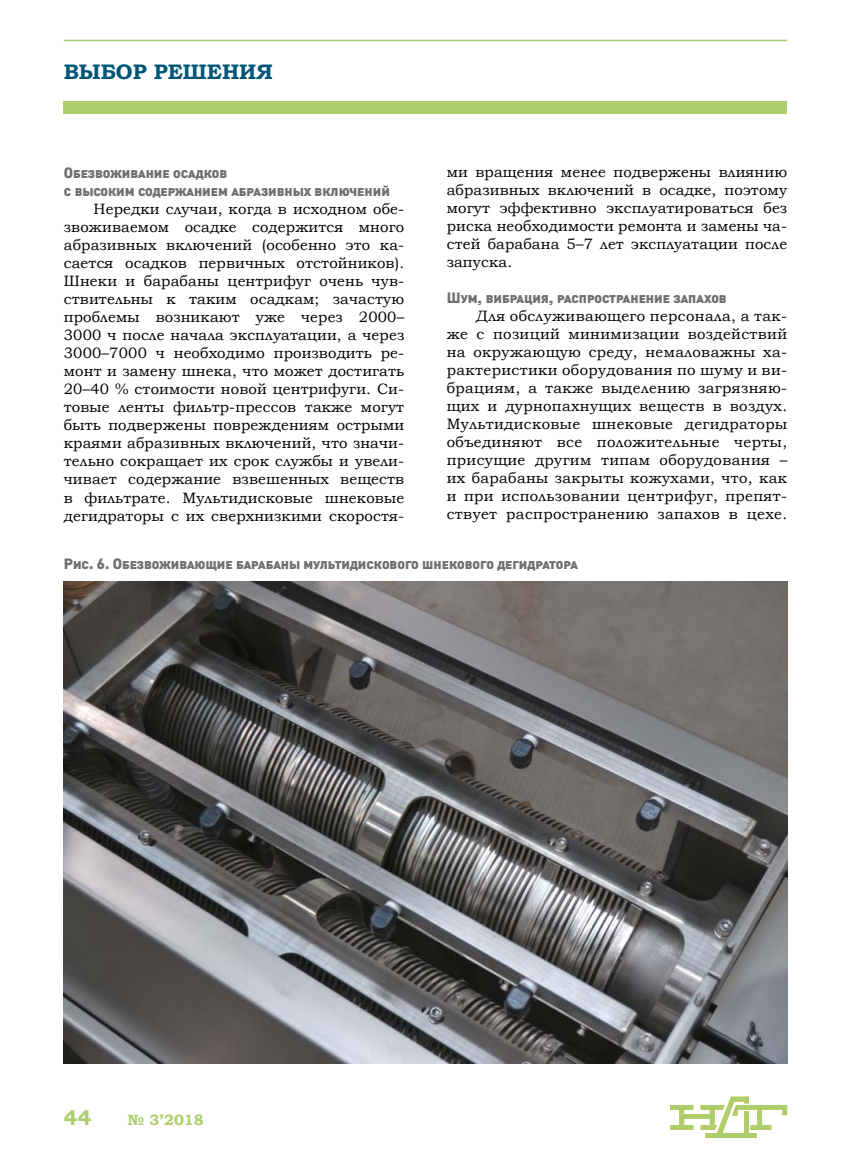
<style>
.page{position:relative;width:851px;height:1170px;background:#fff}
.page>*{position:absolute;margin:0;border:0;box-sizing:border-box;transform-origin:0 0}
.t1{font:700 21px "Bookman Old Style";color:#005578}
.t2{font:700 21px "Bookman Old Style";color:#adce6d}
.t3{font:15px/18px "Bookman Old Style";letter-spacing:.01em;color:#000;text-align:justify}
.t4{font:15px/18px "Izvest Sans Headline";color:#706f6f}
.t5{font:700 15px "Bookman Old Style";color:#adce6d}
</style>
<div class="page">
<hr style="left:64px;top:40px;width:723px;height:1px;background:#a2cb77">
<div style="left:64px;top:101px;width:723px;height:13px;background:#adce6d"></div>
<svg style="left:670px;top:1096px;width:117px;height:41px"></svg>
<img style="left:64px;top:581px;width:723px;height:482px">
<h1 class="t1" style="left:64px;top:59px;width:210px">ВЫБОР РЕШЕНИЯ</h1>
<p class="t4" style="left:64px;top:164px;width:327px">Обезвоживание осадков<br>с высоким содержанием абразивных включений</p>
<p class="t3" style="left:64px;top:200px;width:342px;text-indent:30px">Нередки случаи, когда в исходном обе&shy;звоживаемом осадке содержится много абразивных включений (особенно это ка&shy;сается осадков первичных отстойников).<br>Шнеки и барабаны центрифуг очень чув&shy;ствительны к таким осадкам; зачастую проблемы возникают уже через 2000– 3000 ч после начала эксплуатации, а через 3000–7000 ч необходимо производить ре&shy;монт и замену шнека, что может достигать 20–40 % стоимости новой центрифуги. Си&shy;товые ленты фильтр-прессов также могут быть подвержены повреждениям острыми краями абразивных включений, что значи&shy;тельно сокращает их срок службы и увели&shy;чивает содержание взвешенных веществ в фильтрате. Мультидисковые шнековые дегидраторы с их сверхнизкими скоростя-</p>
<p class="t3" style="left:446px;top:162px;width:342px">ми вращения менее подвержены влиянию абразивных включений в осадке, поэтому могут эффективно эксплуатироваться без риска необходимости ремонта и замены ча&shy;стей барабана 5–7 лет эксплуатации после запуска.</p>
<p class="t4" style="left:446px;top:288px;width:281px">Шум, вибрация, распространение запахов</p>
<p class="t3" style="left:446px;top:306px;width:342px;text-indent:30px">Для обслуживающего персонала, а так&shy;же с позиций минимизации воздействий на окружающую среду, немаловажны ха&shy;рактеристики оборудования по шуму и ви&shy;брациям, а также выделению загрязняю&shy;щих и дурнопахнущих веществ в воздух.<br>Мультидисковые шнековые дегидраторы объединяют все положительные черты, присущие другим типам оборудования – их барабаны закрыты кожухами, что, как и при использовании центрифуг, препят&shy;ствует распространению запахов в цехе.</p>
<p class="t4" style="left:64px;top:554px;width:515px">Рис. 6. Обезвоживающие барабаны мультидискового шнекового дегидратора</p>
<h1 class="t2" style="left:64px;top:1105px;width:29px">44</h1>
<p class="t5" style="left:128px;top:1110px;width:78px">№ 3’2018</p>
</div>
